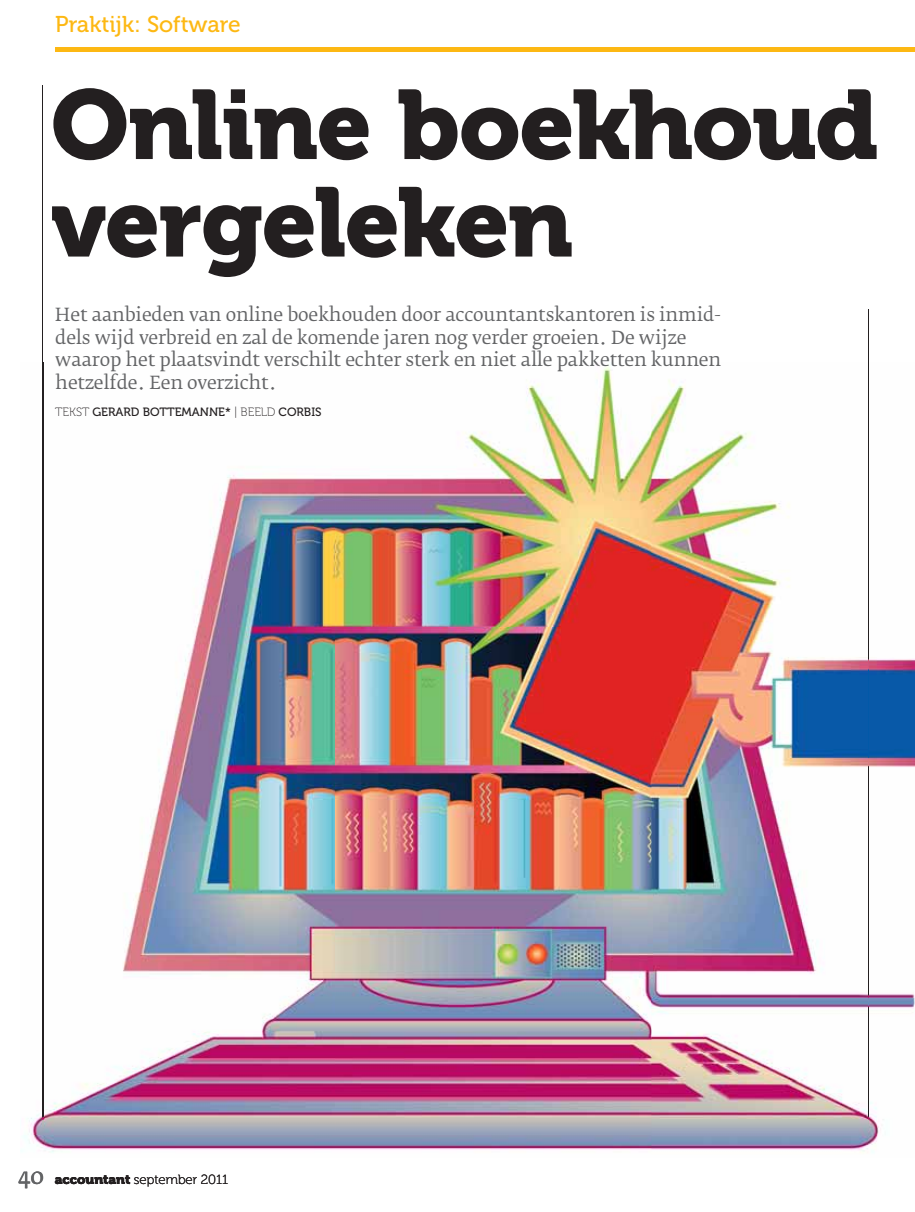
<style>
.page{position:relative;width:915px;height:1212px;background:#fff}
.page>*{position:absolute;margin:0;border:0;box-sizing:border-box;transform-origin:0 0}
.t1{font:97.5px/97.5px "Museo 900";letter-spacing:-.015em;color:#231f20}
.t2{font:22.8px "Museo 500";color:#fdb813}
.t3{font:18px/22.5px "Fedra Serif B Std";letter-spacing:-.01em;color:#636466}
.t4{font:13.2px "Museo 100";color:#231f20}
.t5{font:12px "Museo 500";color:#231f20}
.s1{font-family:"Museo 100"}
.s2{font-family:"Fedra Serif B Std";font-size:22.5px;color:#636466}
.s3{font-family:"Museo 900"}
</style>
<div class="page">
<hr style="left:43px;top:86px;width:1px;height:1044px;background:#231f20">
<hr style="left:867px;top:309px;width:1px;height:821px;background:#231f20">
<hr style="left:55px;top:47px;width:859px;height:4px;background:#fdb813">
<img style="left:24px;top:363px;width:890px;height:790px">
<img style="left:43px;top:363px;width:1px;height:767px">
<img style="left:867px;top:363px;width:1px;height:767px">
<p class="t2" style="left:55px;top:15px;width:187px">Praktijk: Software</p>
<h1 class="t1" style="left:51px;top:87px;width:828px">Online boekhoud vergeleken</h1>
<p class="t3" style="left:55px;top:305px;width:667px">Het aanbieden van online boekhouden door accountantskantoren is inmid&shy;dels wijd verbreid en zal de komende jaren nog verder groeien. De wijze waarop het plaatsvindt verschilt echter sterk en niet alle pakketten kunnen hetzelfde. Een overzicht.</p>
<p class="t5" style="left:55px;top:407px;width:268px"><span class="s1">TEKST</span> GERARD BOTTEMANNE* <span class="s1">| BEELD</span> CORBIS</p>
<p class="t4" style="left:18px;top:1174px;width:211px"><span class="s2">40</span> <span class="s3">accountant</span> september 2011</p>
</div>
